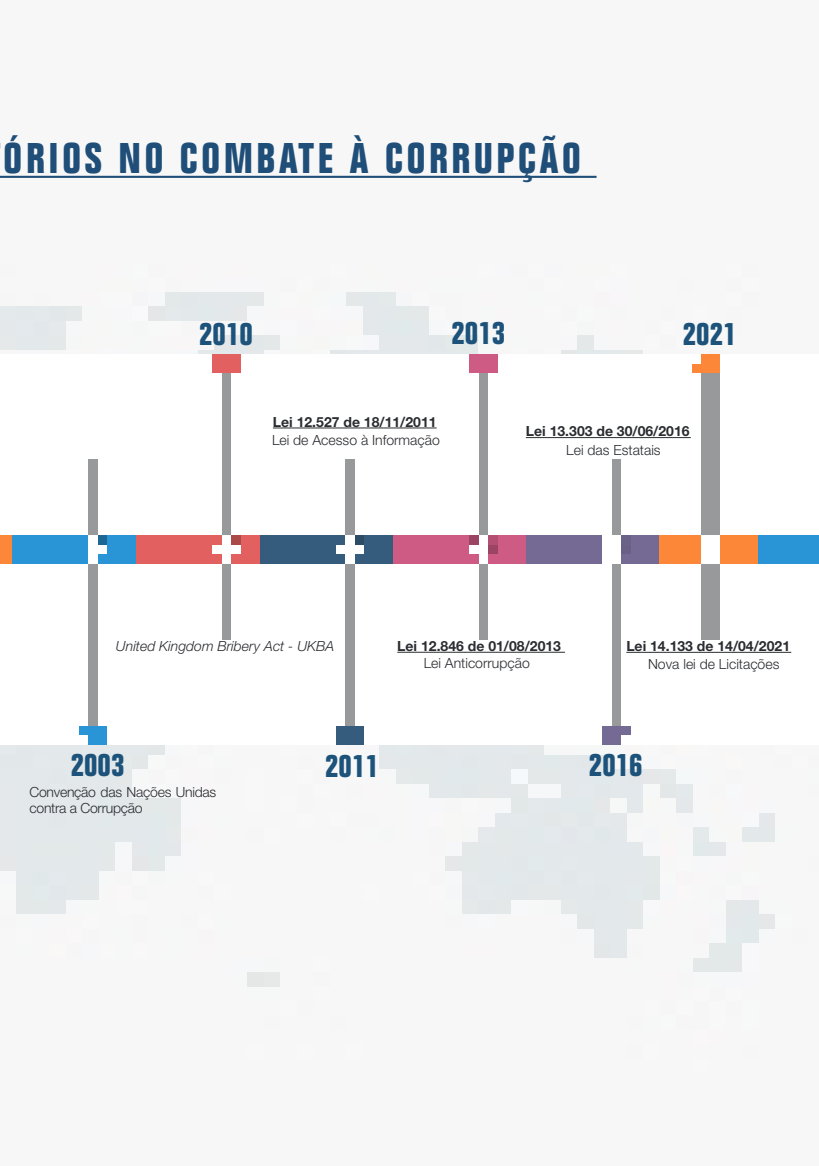
<style>
.page{position:relative;width:819px;height:1166px;background:#fff}
.page>*{position:absolute;margin:0;border:0;box-sizing:border-box;transform-origin:0 0}
.t1{font:700 condensed 42px "Folio Std";letter-spacing:.09em;color:#1f4e79}
.Toc_1{font:700 condensed 31.5px "Folio Std";color:#1d537b}
.Titulos{font:700 14px "Helvetica Neue LT Pro";color:#2a2c30}
.Titulos-2{font:300 14px "Helvetica Neue LT Pro";color:#2a2c30}
.Titulos-3{font:300 14px/15.8px "Helvetica Neue LT Pro";letter-spacing:-.02em;color:#2a2c30}
.Titulos-4{font:italic 300 14px "Helvetica Neue LT Pro";color:#2a2c30}
</style>
<div class="page">
<img style="left:0;top:175px;width:775px;height:812px">
<img style="left:0;top:355px;width:659px;height:389px">
<img style="left:659px;top:355px;width:160px;height:389px">
<hr style="left:0;top:176px;width:596px;height:2px;background:#1f4e79">
<hr style="left:273px;top:428px;width:163px;height:1px;background:#2a2c30">
<hr style="left:397px;top:652px;width:168px;height:1px;background:#2a2c30">
<hr style="left:526px;top:437px;width:164px;height:1px;background:#2a2c30">
<hr style="left:626px;top:652px;width:165px;height:1px;background:#2a2c30">
<h1 class="t1" style="left:4px;top:135px;width:578px">ÓRIOS NO COMBATE À CORRUPÇÃO</h1>
<p class="Toc_1" style="left:199px;top:316px;width:55px">2010</p>
<p class="Toc_1" style="left:451px;top:315px;width:55px">2013</p>
<p class="Toc_1" style="left:682px;top:317px;width:55px">2021</p>
<p class="Titulos" style="left:273px;top:413px;width:165px">Lei 12.527 de 18/11/2011</p>
<p class="Titulos-2" style="left:272px;top:432px;width:169px">Lei de Acesso à Informação</p>
<p class="Titulos" style="left:526px;top:422px;width:165px">Lei 13.303 de 30/06/2016</p>
<p class="Titulos-2" style="left:566px;top:441px;width:96px">Lei das Estatais</p>
<p class="Titulos-4" style="left:116px;top:637px;width:220px">United Kingdom Bribery Act - UKBA</p>
<p class="Titulos" style="left:397px;top:637px;width:165px">Lei 12.846 de 01/08/2013</p>
<p class="Titulos-2" style="left:423px;top:655px;width:108px">Lei Anticorrupção</p>
<p class="Titulos" style="left:626px;top:637px;width:165px">Lei 14.133 de 14/04/2021</p>
<p class="Titulos-2" style="left:648px;top:655px;width:133px">Nova lei de Licitações</p>
<p class="Toc_1" style="left:71px;top:748px;width:55px">2003</p>
<p class="Titulos-3" style="left:30px;top:784px;width:188px">Convenção das Nações Unidas contra a Corrupção</p>
<p class="Toc_1" style="left:325px;top:749px;width:55px">2011</p>
<p class="Toc_1" style="left:589px;top:748px;width:55px">2016</p>
</div>
